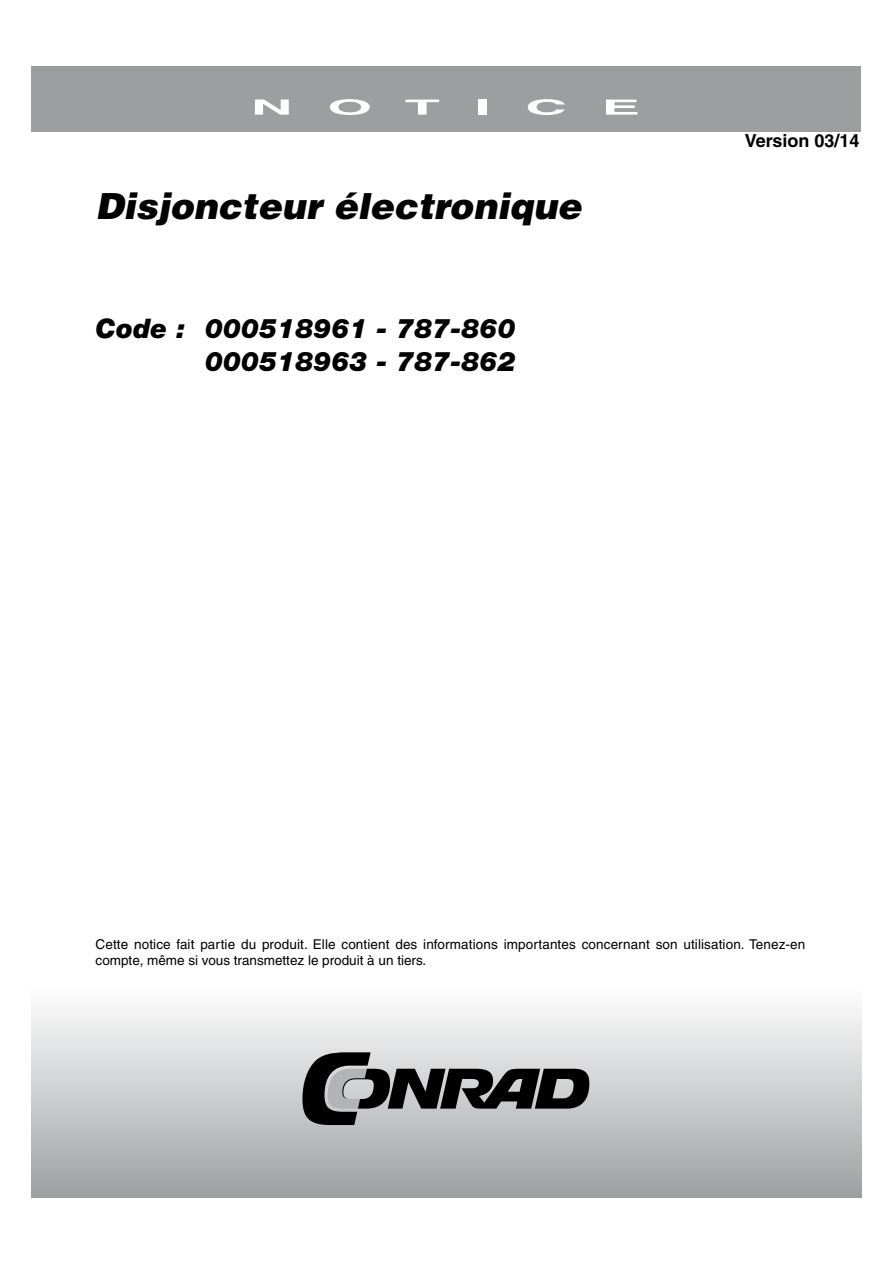
<style>
.page{position:relative;width:893px;height:1263px;background:#fff}
.page>*{position:absolute;margin:0;border:0;box-sizing:border-box;transform-origin:0 0}
.t1{font:italic 900 36px "Helvetica";color:#000}
.t2{font:italic 900 27px/32.4px "Helvetica Neue";color:#000;text-align:right}
.t3{font:700 21px "Helvetica";color:#fff;scale:2.75 1}
.t4{font:700 18px "Helvetica";color:#000}
.t5{font:13.5px/16.2px "Helvetica";letter-spacing:.01em;color:#000}
</style>
<div class="page">
<div style="left:32px;top:984px;width:829px;height:213px;background:linear-gradient(to bottom,#fff,#9ea0a2)"></div>
<div style="left:32px;top:66px;width:829px;height:65px;background:#9c9e9f"></div>
<svg style="left:302px;top:1052px;width:287px;height:73px;background:#757676"></svg>
<h3 class="t3" style="left:251px;top:94px;width:17px">N</h3>
<h3 class="t3" style="left:327px;top:94px;width:18px">O</h3>
<h3 class="t3" style="left:405px;top:94px;width:14px">T</h3>
<h3 class="t3" style="left:475px;top:94px;width:7px">I</h3>
<h3 class="t3" style="left:525px;top:94px;width:17px">C</h3>
<h3 class="t3" style="left:602px;top:94px;width:16px">E</h3>
<h1 class="t1" style="left:96px;top:183px;width:487px">Disjoncteur électronique</h1>
<h2 class="t2" style="left:96px;top:312px;width:422px">Code : 000518961 - 787-860<br>000518963 - 787-862</h2>
<h3 class="t4" style="left:745px;top:130px;width:116px">Version 03/14</h3>
<p class="t5" style="left:96px;top:936px;width:711px">Cette notice fait partie du produit. Elle contient des informations importantes concernant son utilisation. Tenez-en compte, même si vous transmettez le produit à un tiers.</p>
</div>
